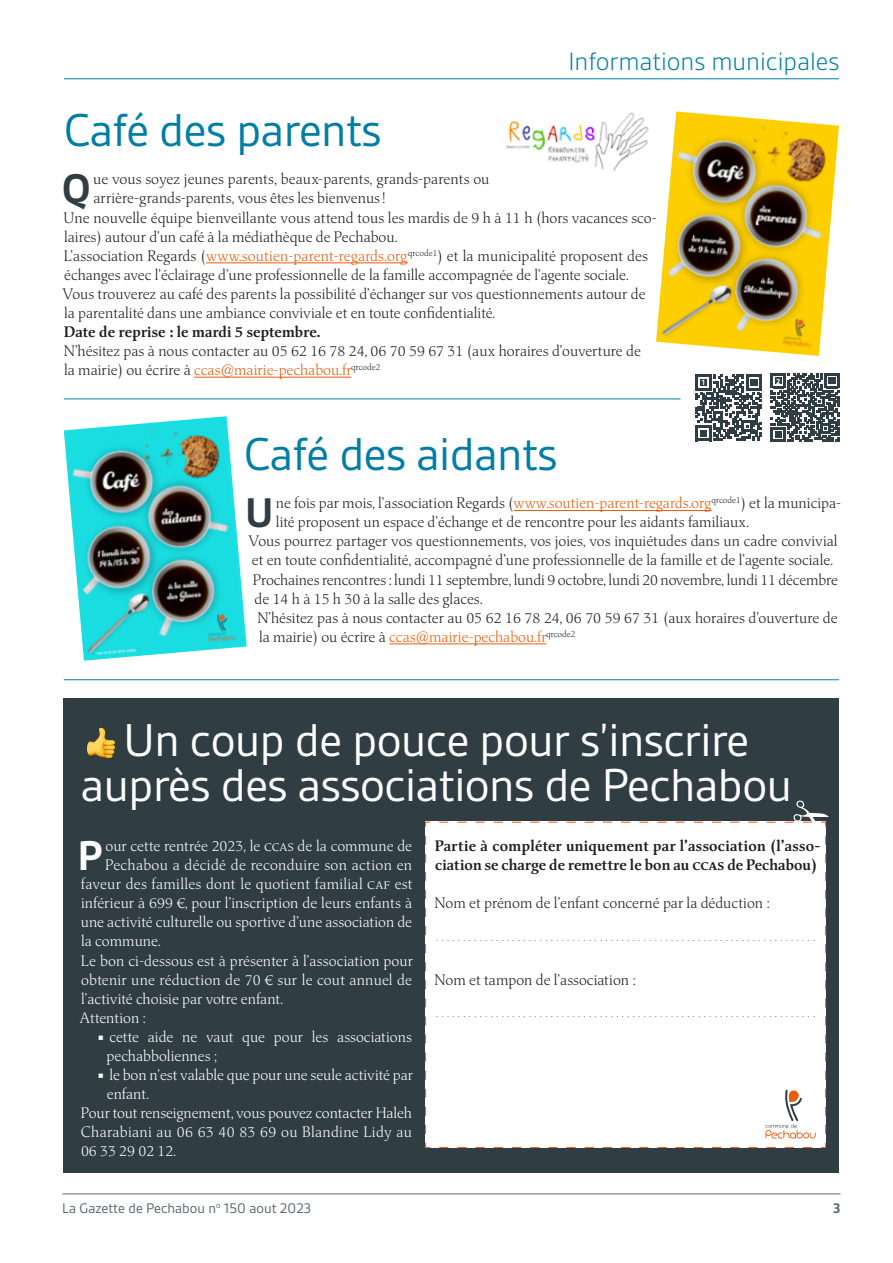
<style>
.page{position:relative;width:893px;height:1263px;background:#fff}
.page>*{position:absolute;margin:0;border:0;box-sizing:border-box;transform-origin:0 0}
.titre{font:49.5px/45px "Gesta";letter-spacing:-.01em;color:#fff;text-align:center}
.titre-2{font:49.5px "Gesta";letter-spacing:-.01em;color:#007ea7}
.txt_lettrine_2{font:700 44.55px "Gesta";color:#303d43}
.txt_lettrine_2-2{font:700 44.55px "Gesta";color:#fff}
.rubrique{font:300 27px "Gesta";color:#007ea7}
.txt_lettrine_2-3{font:300 15px/19px "Classica Pro";color:#1d1d1b}
.txt_lettrine_2-4{font:300 15px/19px "Classica Pro";color:#fff;text-align:justify}
.t1{font:600 15px/19px "Classica Pro";letter-spacing:.01em;color:#1d1d1b}
.txt_lettrine_2-5{font:300 15px "Classica Pro";letter-spacing:.02em;color:#fff}
.t2{font:15px "Gesta";color:#5a686e}
.t3{font:700 15px "Gesta";color:#5a686e}
.t4{font:300 9px "Classica Pro";color:#1d1d1b}
.t5{font:700 7.95px "Gesta";color:#fff}
.s1{color:#ea5b0b}
</style>
<div class="page">
<hr style="left:64px;top:79px;width:775px;height:1px;background:#007ea7">
<hr style="left:64px;top:398px;width:616px;height:1px;background:#007ea7">
<hr style="left:64px;top:679px;width:775px;height:1px;background:#007ea7">
<hr style="left:62px;top:1193px;width:778px;height:1px;background:#5a686e">
<div style="left:64px;top:699px;width:775px;height:474px;background:#303d43"></div>
<hr style="left:206px;top:263px;width:202px;height:1px;background:#ea5b0b">
<hr style="left:194px;top:377px;width:157px;height:1px;background:#ea5b0b">
<hr style="left:513px;top:510px;width:198px;height:1px;background:#ea5b0b">
<hr style="left:389px;top:644px;width:157px;height:1px;background:#ea5b0b">
<img style="left:656px;top:111px;width:183px;height:245px">
<img style="left:64px;top:416px;width:183px;height:245px">
<img style="left:506px;top:112px;width:143px;height:60px">
<div style="left:425px;top:821px;width:401px;height:327px;background:#fff"></div>
<svg style="left:435px;top:800px;width:394px;height:23px"></svg>
<svg style="left:695px;top:374px;width:67px;height:67px"></svg>
<svg style="left:771px;top:373px;width:68px;height:69px"></svg>
<svg style="left:765px;top:1090px;width:51px;height:48px;background:#f0e5df"></svg>
<p class="rubrique" style="left:569px;top:46px;width:272px">Informations municipales</p>
<p class="titre-2" style="left:64px;top:102px;width:319px">Café des parents</p>
<p class="txt_lettrine_2" style="left:62px;top:164px;width:31px">Q</p>
<p class="txt_lettrine_2-3" style="left:93px;top:169px;width:398px">ue vous soyez jeunes parents, beaux-parents, grands-parents ou arrière-grands-parents, vous êtes les bienvenus!</p>
<p class="txt_lettrine_2-3" style="left:64px;top:208px;width:595px">Une nouvelle équipe bienveillante vous attend tous les mardis de 9 h à 11 h (hors vacances sco&shy;laires) autour d’un café à la médiathèque de Pechabou.</p>
<p class="txt_lettrine_2-3" style="left:64px;top:246px;width:586px">L’association Regards (<span class="s1">www.soutien-parent-regards.org</span><sup>qrcode1</sup>) et la municipalité proposent des échanges avec l’éclairage d’une professionnelle de la famille accompagnée de l’agente sociale.</p>
<p class="txt_lettrine_2-3" style="left:63px;top:284px;width:584px">Vous trouverez au café des parents la possibilité d’échanger sur vos questionnements autour de la parentalité dans une ambiance conviviale et en toute confidentialité.</p>
<p class="t1" style="left:64px;top:322px;width:258px">Date de reprise : le mardi 5 septembre.</p>
<p class="txt_lettrine_2-3" style="left:64px;top:341px;width:579px">N’hésitez pas à nous contacter au 05 62 16 78 24, 06 70 59 67 31 (aux horaires d’ouverture de la mairie) ou écrire à <span class="s1">ccas@mairie-pechabou.fr</span><sup>qrcode2</sup></p>
<p class="t5" style="left:702px;top:378px;width:5px">1</p>
<p class="t5" style="left:776px;top:376px;width:6px">2</p>
<p class="titre-2" style="left:244px;top:426px;width:315px">Café des aidants</p>
<p class="txt_lettrine_2" style="left:246px;top:488px;width:29px">U</p>
<p class="txt_lettrine_2-3" style="left:276px;top:493px;width:567px">ne fois par mois, l’association Regards (<span class="s1">www.soutien-parent-regards.org</span><sup>qrcode1</sup>) et la municipa&shy;lité proposent un espace d’échange et de rencontre pour les aidants familiaux.</p>
<p class="txt_lettrine_2-3" style="left:249px;top:531px;width:591px">Vous pourrez partager vos questionnements, vos joies, vos inquiétudes dans un cadre convivial et en toute confidentialité, accompagné d’une professionnelle de la famille et de l’agente sociale.</p>
<p class="txt_lettrine_2-3" style="left:253px;top:569px;width:587px">Prochaines rencontres : lundi 11 septembre, lundi 9 octobre, lundi 20 novembre, lundi 11 décembre de 14 h à 15 h 30 à la salle des glaces.</p>
<p class="txt_lettrine_2-3" style="left:257px;top:608px;width:582px">N’hésitez pas à nous contacter au 05 62 16 78 24, 06 70 59 67 31 (aux horaires d’ouverture de la mairie) ou écrire à <span class="s1">ccas@mairie-pechabou.fr</span><sup>qrcode2</sup></p>
<p class="titre" style="left:81px;top:717px;width:713px">Un coup de pouce pour s’inscrire auprès des associations de Pechabou</p>
<p class="txt_lettrine_2-2" style="left:77px;top:831px;width:27px">P</p>
<p class="txt_lettrine_2-4" style="left:105px;top:836px;width:308px">our cette rentrée 2023, le ccas de la commune de</p>
<p class="t1" style="left:435px;top:836px;width:387px">Partie à compléter uniquement par l’association (l’asso&shy;ciation se charge de remettre le bon au ccas de Pechabou)</p>
<p class="txt_lettrine_2-3" style="left:435px;top:893px;width:336px">Nom et prénom de l’enfant concerné par la déduction :</p>
<p class="t4" style="left:436px;top:932px;width:380px">. . . . . . . . . . . . . . . . . . . . . . . . . . . . . . . . . . . . . . . . . . . . . . . . . . . . . . . . . . . . . . . . . . . . . .</p>
<p class="txt_lettrine_2-3" style="left:435px;top:970px;width:202px">Nom et tampon de l’association :</p>
<p class="t4" style="left:436px;top:1008px;width:380px">. . . . . . . . . . . . . . . . . . . . . . . . . . . . . . . . . . . . . . . . . . . . . . . . . . . . . . . . . . . . . . . . . . . . . .</p>
<p class="txt_lettrine_2-5" style="left:105px;top:855px;width:309px">Pechabou a décidé de reconduire son action en</p>
<p class="txt_lettrine_2-5" style="left:81px;top:874px;width:333px">faveur des familles dont le quotient familial caf est</p>
<p class="txt_lettrine_2-4" style="left:81px;top:893px;width:333px">inférieur à 699 €, pour l’inscription de leurs enfants à</p>
<p class="txt_lettrine_2-4" style="left:81px;top:912px;width:333px">une activité culturelle ou sportive d’une association de</p>
<p class="txt_lettrine_2-4" style="left:81px;top:931px;width:81px">la commune.</p>
<p class="txt_lettrine_2-4" style="left:81px;top:950px;width:334px">Le bon ci-dessous est à présenter à l’association pour obtenir une réduction de 70 € sur le cout annuel de l’activité choisie par votre enfant.</p>
<p class="txt_lettrine_2-4" style="left:80px;top:1008px;width:68px">Attention :</p>
<p class="txt_lettrine_2-4" style="left:107px;top:1027px;width:307px">cette aide ne vaut que pour les associations pechabboliennes ;</p>
<p class="txt_lettrine_2-4" style="left:107px;top:1065px;width:308px">le bon n’est valable que pour une seule activité par enfant.</p>
<p class="txt_lettrine_2-4" style="left:81px;top:1103px;width:333px">Pour tout renseignement, vous pouvez contacter Haleh Charabiani au 06 63 40 83 69 ou Blandine Lidy au 06 33 29 02 12.</p>
<p class="t2" style="left:62px;top:1200px;width:250px">La Gazette de Pechabou n<sup>o</sup> 150 aout 2023</p>
<p class="t3" style="left:833px;top:1200px;width:9px">3</p>
</div>
